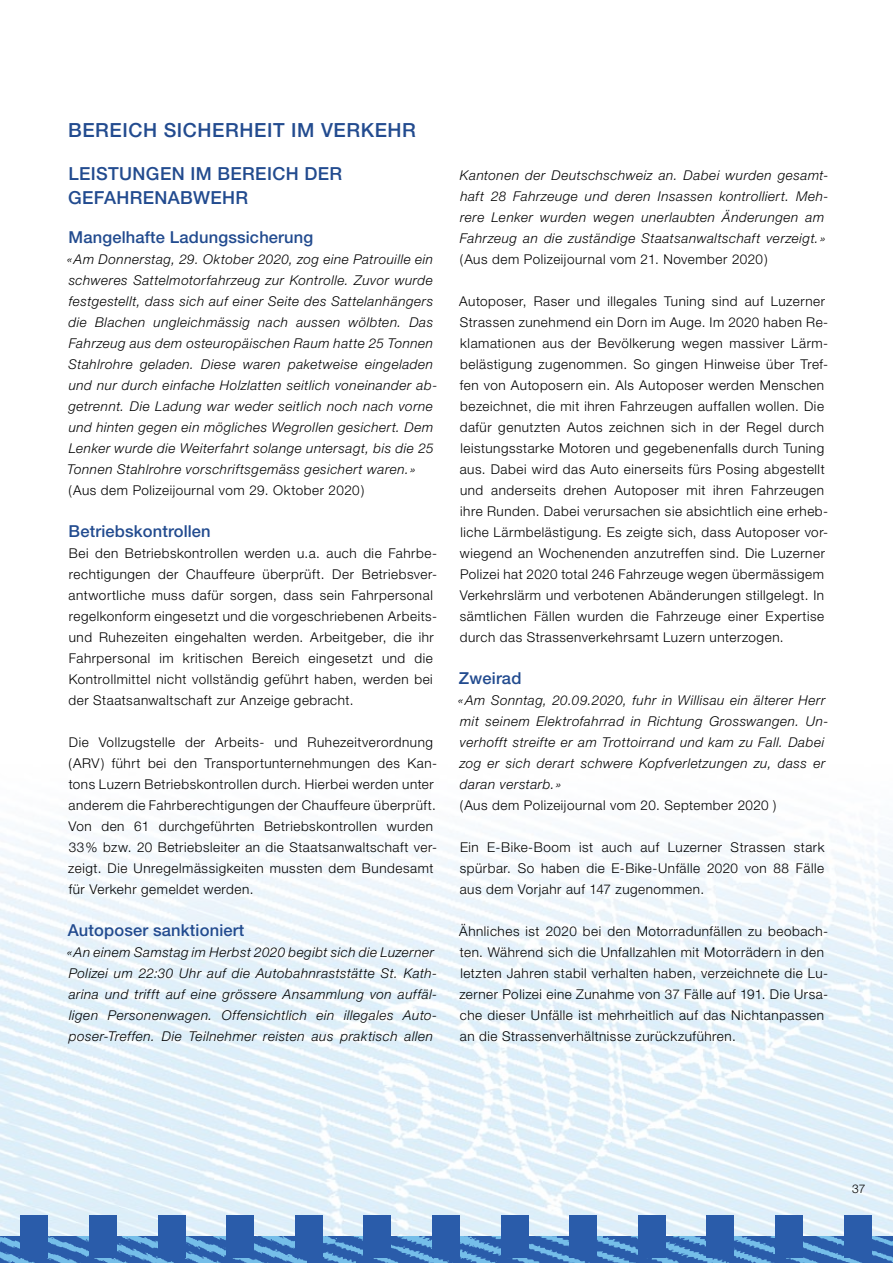
<style>
.page{position:relative;width:893px;height:1263px;background:#fff}
.page>*{position:absolute;margin:0;border:0;box-sizing:border-box;transform-origin:0 0}
.t1{font:500 19.5px "Helvetica Neue LT Pro";letter-spacing:.03em;color:#224b8f}
.t2{font:500 18px/24px "Helvetica Neue LT Pro";letter-spacing:.02em;color:#224b8f}
.t3{font:500 16.5px "Helvetica Neue LT Pro";letter-spacing:.01em;color:#224b8f}
.t4{font:300 13.5px/21px "Helvetica Neue LT Pro";letter-spacing:.04em;color:#000}
.t5{font:italic 300 13.5px/21px "Helvetica Neue LT Pro";letter-spacing:.04em;color:#000}
.t6{font:300 12px "Helvetica Neue LT Pro";color:#000}
</style>
<div class="page">
<img style="left:0;top:831px;width:893px;height:405px">
<img style="left:0;top:1236px;width:893px;height:27px">
<div style="left:89px;top:1215px;width:28px;height:43px;background:#2a5caa"></div>
<div style="left:775px;top:1215px;width:28px;height:43px;background:#2a5caa"></div>
<div style="left:158px;top:1215px;width:27px;height:43px;background:#2a5caa"></div>
<div style="left:844px;top:1215px;width:27px;height:43px;background:#2a5caa"></div>
<div style="left:21px;top:1215px;width:27px;height:43px;background:#2a5caa"></div>
<div style="left:226px;top:1215px;width:28px;height:43px;background:#2a5caa"></div>
<div style="left:295px;top:1215px;width:27px;height:43px;background:#2a5caa"></div>
<div style="left:364px;top:1215px;width:27px;height:43px;background:#2a5caa"></div>
<div style="left:432px;top:1215px;width:28px;height:43px;background:#2a5caa"></div>
<div style="left:501px;top:1215px;width:27px;height:43px;background:#2a5caa"></div>
<div style="left:569px;top:1215px;width:28px;height:43px;background:#2a5caa"></div>
<div style="left:638px;top:1215px;width:27px;height:43px;background:#2a5caa"></div>
<div style="left:707px;top:1215px;width:27px;height:43px;background:#2a5caa"></div>
<h1 class="t1" style="left:68px;top:119px;width:349px">BEREICH SICHERHEIT IM VERKEHR</h1>
<h2 class="t2" style="left:68px;top:161px;width:275px">LEISTUNGEN IM BEREICH DER<br>GEFAHRENABWEHR</h2>
<p class="t3" style="left:69px;top:227px;width:246px">Mangelhafte Ladungssicherung</p>
<p class="t5" style="left:67px;top:248px;width:372px">«Am Donnerstag, 29. Oktober 2020, zog eine Patrouille ein schweres Sattelmotorfahrzeug zur Kontrolle. Zuvor wurde festgestellt, dass sich auf einer Seite des Sattelanhängers die Blachen ungleichmässig nach aussen wölbten. Das Fahrzeug aus dem osteuropäischen Raum hatte 25 Tonnen Stahlrohre geladen. Diese waren paketweise eingeladen und nur durch einfache Holzlatten seitlich voneinander ab&shy;getrennt. Die Ladung war weder seitlich noch nach vorne und hinten gegen ein mögliches Wegrollen gesichert. Dem Lenker wurde die Weiterfahrt solange untersagt, bis die 25<br>Tonnen Stahlrohre vorschriftsgemäss gesichert waren.»</p>
<p class="t4" style="left:69px;top:479px;width:297px">(Aus dem Polizeijournal vom 29. Oktober 2020)</p>
<p class="t3" style="left:69px;top:521px;width:144px">Betriebskontrollen</p>
<p class="t4" style="left:68px;top:542px;width:370px">Bei den Betriebskontrollen werden u.a. auch die Fahrbe&shy;rechtigungen der Chauffeure überprüft. Der Betriebsver&shy;antwortliche muss dafür sorgen, dass sein Fahrpersonal regelkonform eingesetzt und die vorgeschriebenen Arbeits&shy;und Ruhezeiten eingehalten werden. Arbeitgeber, die ihr Fahrpersonal im kritischen Bereich eingesetzt und die Kontrollmittel nicht vollständig geführt haben, werden bei der Staatsanwaltschaft zur Anzeige gebracht.</p>
<p class="t4" style="left:68px;top:731px;width:370px">Die Vollzugstelle der Arbeits- und Ruhezeitverordnung (ARV) führt bei den Transportunternehmungen des Kan&shy;tons Luzern Betriebskontrollen durch. Hierbei werden unter anderem die Fahrberechtigungen der Chauffeure überprüft.<br>Von den 61 durchgeführten Betriebskontrollen wurden 33% bzw. 20 Betriebsleiter an die Staatsanwaltschaft ver&shy;zeigt. Die Unregelmässigkeiten mussten dem Bundesamt für Verkehr gemeldet werden.</p>
<p class="t3" style="left:68px;top:920px;width:178px">Autoposer sanktioniert</p>
<p class="t5" style="left:67px;top:941px;width:372px">«An einem Samstag im Herbst 2020 begibt sich die Luzerner Polizei um 22:30 Uhr auf die Autobahnraststätte St. Kath&shy;arina und trifft auf eine grössere Ansammlung von auffäl&shy;ligen Personenwagen. Offensichtlich ein illegales Auto&shy;poser-Treffen. Die Teilnehmer reisten aus praktisch allen</p>
<p class="t5" style="left:460px;top:164px;width:370px">Kantonen der Deutschschweiz an. Dabei wurden gesamt&shy;haft 28 Fahrzeuge und deren Insassen kontrolliert. Meh&shy;rere Lenker wurden wegen unerlaubten Änderungen am Fahrzeug an die zuständige Staatsanwaltschaft verzeigt.»</p>
<p class="t4" style="left:460px;top:248px;width:310px">(Aus dem Polizeijournal vom 21. November 2020)</p>
<p class="t4" style="left:459px;top:290px;width:371px">Autoposer, Raser und illegales Tuning sind auf Luzerner Strassen zunehmend ein Dorn im Auge. Im 2020 haben Re&shy;klamationen aus der Bevölkerung wegen massiver Lärm&shy;belästigung zugenommen. So gingen Hinweise über Tref&shy;fen von Autoposern ein. Als Autoposer werden Menschen bezeichnet, die mit ihren Fahrzeugen auffallen wollen. Die dafür genutzten Autos zeichnen sich in der Regel durch leistungsstarke Motoren und gegebenenfalls durch Tuning aus. Dabei wird das Auto einerseits fürs Posing abgestellt und anderseits drehen Autoposer mit ihren Fahrzeugen ihre Runden. Dabei verursachen sie absichtlich eine erheb&shy;liche Lärmbelästigung. Es zeigte sich, dass Autoposer vor&shy;wiegend an Wochenenden anzutreffen sind. Die Luzerner Polizei hat 2020 total 246 Fahrzeuge wegen übermässigem Verkehrslärm und verbotenen Abänderungen stillgelegt. In sämtlichen Fällen wurden die Fahrzeuge einer Expertise durch das Strassenverkehrsamt Luzern unterzogen.</p>
<p class="t3" style="left:459px;top:668px;width:64px">Zweirad</p>
<p class="t5" style="left:458px;top:689px;width:372px">«Am Sonntag, 20.09.2020, fuhr in Willisau ein älterer Herr mit seinem Elektrofahrrad in Richtung Grosswangen. Un&shy;verhofft streifte er am Trottoirrand und kam zu Fall. Dabei zog er sich derart schwere Kopfverletzungen zu, dass er daran verstarb.»</p>
<p class="t4" style="left:460px;top:794px;width:318px">(Aus dem Polizeijournal vom 20. September 2020 )</p>
<p class="t4" style="left:460px;top:836px;width:366px;text-align:justify">Ein E-Bike-Boom ist auch auf Luzerner Strassen stark spürbar. So haben die E-Bike-Unfälle 2020 von 88 Fälle aus dem Vorjahr auf 147 zugenommen.</p>
<p class="t4" style="left:459px;top:920px;width:371px">Ähnliches ist 2020 bei den Motorradunfällen zu beobach&shy;ten. Während sich die Unfallzahlen mit Motorrädern in den letzten Jahren stabil verhalten haben, verzeichnete die Lu&shy;zerner Polizei eine Zunahme von 37 Fälle auf 191. Die Ursa&shy;che dieser Unfälle ist mehrheitlich auf das Nichtanpassen an die Strassenverhältnisse zurückzuführen.</p>
<p class="t6" style="left:852px;top:1181px;width:15px">37</p>
</div>
